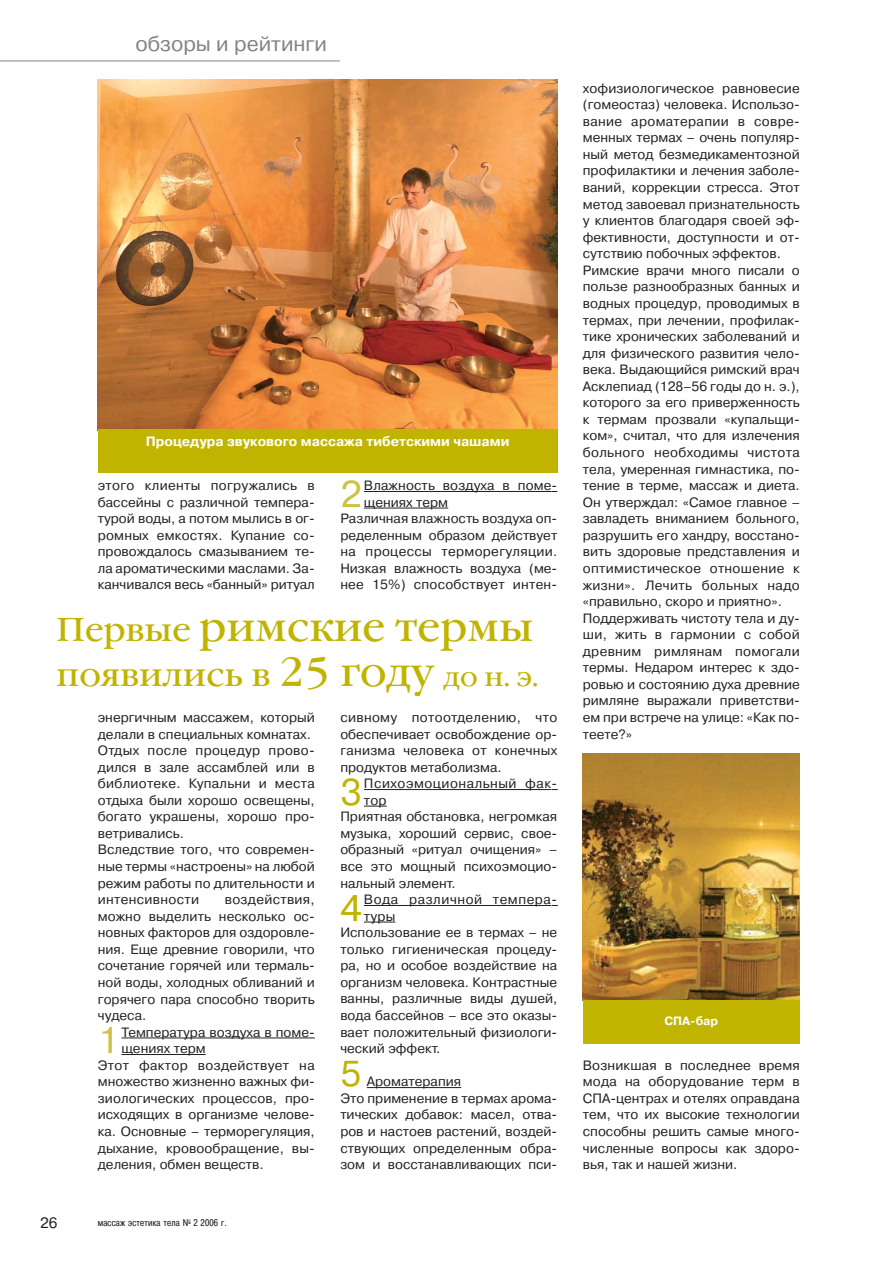
<style>
.page{position:relative;width:893px;height:1263px;background:#fff}
.page>*{position:absolute;margin:0;border:0;box-sizing:border-box;transform-origin:0 0}
.t1{font:40.5px "Garamond Book C";color:#c0b400}
.t2{font:37.2px "Pragmatica C";color:#cec242}
.t3{font:37.2px "Pragmatica C";color:#c0b400}
.t4{font:36px "Pragmatica C";color:#c0b400}
.t5{font:33px "Garamond Book C";color:#c0b400}
.t6{font:21px "Pragmatica C";color:#808284}
.t7{font:15px "Pragmatica C";color:#231f20}
.t8{font:13.5px/16.5px "Pragmatica C";color:#231f20;text-align:justify}
.t9{font:13.5px "Pragmatica C";letter-spacing:.025em;color:#231f20}
.t10{font:13.5px "Pragmatica C";letter-spacing:.04em;color:#231f20}
.t11{font:700 13.5px "Pragmatica C";color:#fff}
.t12{font:13.5px "Pragmatica C";letter-spacing:.02em;color:#231f20}
.t13{font:700 12px "Pragmatica C";color:#fff}
.t14{font:9.75px "Pragmatica Cond C";letter-spacing:.02em;color:#231f20}
.s1{font-size:33px}
.s2{font-size:40.5px}
.s3{font-size:27px}
</style>
<div class="page">
<hr style="left:0;top:61px;width:340px;height:1px;background:#808284">
<hr style="left:128px;top:1038px;width:181px;height:1px;background:#231f20">
<hr style="left:121px;top:1054px;width:85px;height:1px;background:#231f20">
<hr style="left:364px;top:491px;width:187px;height:1px;background:#231f20">
<hr style="left:364px;top:508px;width:84px;height:1px;background:#231f20">
<hr style="left:364px;top:789px;width:187px;height:1px;background:#231f20">
<svg style="left:364px;top:806px;width:23px;height:1px"></svg>
<hr style="left:364px;top:905px;width:187px;height:1px;background:#231f20">
<hr style="left:364px;top:922px;width:31px;height:1px;background:#231f20">
<hr style="left:367px;top:1087px;width:94px;height:1px;background:#231f20">
<img style="left:98px;top:80px;width:459px;height:349px">
<div style="left:98px;top:429px;width:459px;height:43px;background:#c0b400"></div>
<img style="left:583px;top:754px;width:216px;height:246px">
<div style="left:583px;top:1001px;width:216px;height:43px;background:#c0b400"></div>
<h3 class="t6" style="left:135px;top:36px;width:193px">обзоры и рейтинги</h3>
<p class="t11" style="left:146px;top:436px;width:365px">Процедура звукового массажа тибетскими чашами</p>
<p class="t8" style="left:98px;top:479px;width:218px">этого клиенты погружались в бассейны с различной темпера&shy;турой воды, а потом мылись в ог&shy;ромных емкостях. Купание со&shy;провождалось смазыванием те&shy;ла ароматическими маслами. За&shy;канчивался весь «банный» ритуал</p>
<h2 class="t2" style="left:340px;top:480px;width:23px">2</h2>
<p class="t8" style="left:364px;top:479px;width:195px">Влажность воздуха в поме-</p>
<p class="t8" style="left:364px;top:495px;width:86px">щениях терм</p>
<p class="t8" style="left:340px;top:512px;width:218px">Различная влажность воздуха оп-</p>
<p class="t8" style="left:340px;top:528px;width:218px">ределенным образом действует</p>
<p class="t9" style="left:340px;top:547px;width:218px">на процессы терморегуляции.</p>
<p class="t8" style="left:340px;top:561px;width:218px">Низкая влажность воздуха (ме-</p>
<p class="t12" style="left:340px;top:580px;width:218px">нее 15%) способствует интен-</p>
<h1 class="t1" style="left:57px;top:612px;width:478px"><span class="s1">Первые</span> римские термы</h1>
<h3 class="t5" style="left:57px;top:662px;width:483px">появились в <span class="s2">25 году</span> <span class="s3">до н. э.</span></h3>
<p class="t8" style="left:98px;top:710px;width:218px;text-align:left">энергичным массажем, который делали в специальных комнатах.<br>Отдых после процедур прово&shy;дился в зале ассамблей или в библиотеке. Купальни и места отдыха были хорошо освещены, богато украшены, хорошо про&shy;ветривались.<br>Вследствие того, что современ&shy;ные термы «настроены» на любой режим работы по длительности и интенсивности</p>
<p class="t8" style="left:98px;top:893px;width:218px;text-indent:127px">воздействия, можно выделить несколько ос&shy;новных факторов для оздоровле&shy;ния. Еще древние говорили, что сочетание горячей или термаль&shy;ной воды, холодных обливаний и горячего пара способно творить чудеса.</p>
<h2 class="t2" style="left:98px;top:1027px;width:23px">1</h2>
<p class="t8" style="left:121px;top:1025px;width:195px">Температура воздуха в поме-</p>
<p class="t8" style="left:121px;top:1042px;width:86px">щениях терм</p>
<p class="t9" style="left:98px;top:1060px;width:218px">Этот фактор воздействует на</p>
<p class="t8" style="left:98px;top:1075px;width:218px">множество жизненно важных фи-</p>
<p class="t8" style="left:98px;top:1091px;width:218px">зиологических процессов, про-</p>
<p class="t8" style="left:98px;top:1108px;width:218px">исходящих в организме челове-</p>
<p class="t8" style="left:98px;top:1124px;width:218px">ка. Основные – терморегуляция,</p>
<p class="t8" style="left:98px;top:1141px;width:218px">дыхание, кровообращение, вы-</p>
<p class="t8" style="left:98px;top:1158px;width:167px">деления, обмен веществ.</p>
<p class="t7" style="left:40px;top:1217px;width:19px">26</p>
<p class="t14" style="left:98px;top:1219px;width:130px">массаж эстетика тела N<sup>0</sup> 2 2006 г.</p>
<p class="t8" style="left:340px;top:710px;width:218px">сивному потоотделению, что обеспечивает освобождение ор&shy;ганизма человека от конечных продуктов метаболизма.</p>
<h2 class="t3" style="left:340px;top:778px;width:23px">3</h2>
<p class="t10" style="left:364px;top:779px;width:195px">Психоэмоциональный фак-</p>
<p class="t8" style="left:364px;top:793px;width:24px">тор</p>
<p class="t8" style="left:340px;top:810px;width:218px">Приятная обстановка, негромкая</p>
<p class="t8" style="left:340px;top:826px;width:218px">музыка, хороший сервис, свое-</p>
<p class="t8" style="left:340px;top:843px;width:218px">образный «ритуал очищения» –</p>
<p class="t8" style="left:340px;top:860px;width:218px">все это мощный психоэмоцио-</p>
<p class="t8" style="left:340px;top:876px;width:117px">нальный элемент.</p>
<h2 class="t3" style="left:340px;top:894px;width:23px">4</h2>
<p class="t10" style="left:364px;top:895px;width:195px">Вода различной темпера-</p>
<p class="t8" style="left:364px;top:909px;width:33px">туры</p>
<p class="t8" style="left:340px;top:926px;width:218px">Использование ее в термах – не</p>
<p class="t8" style="left:340px;top:942px;width:218px">только гигиеническая процеду-</p>
<p class="t8" style="left:340px;top:959px;width:218px">ра, но и особое воздействие на</p>
<p class="t8" style="left:340px;top:975px;width:218px">организм человека. Контрастные</p>
<p class="t8" style="left:340px;top:992px;width:218px">ванны, различные виды душей,</p>
<p class="t8" style="left:340px;top:1009px;width:218px">вода бассейнов – все это оказы-</p>
<p class="t8" style="left:340px;top:1025px;width:218px">вает положительный физиологи-</p>
<p class="t8" style="left:340px;top:1042px;width:102px">ческий эффект.</p>
<h3 class="t4" style="left:340px;top:1061px;width:22px">5</h3>
<p class="t8" style="left:340px;top:1075px;width:218px;text-align:left;text-indent:26px">Ароматерапия<br>Это применение в термах арома&shy;тических добавок: масел, отва&shy;ров и настоев растений, воздей&shy;ствующих определенным обра&shy;зом и восстанавливающих пси-</p>
<p class="t8" style="left:583px;top:81px;width:218px;text-align:left">хофизиологическое равновесие (гомеостаз) человека. Использо&shy;вание ароматерапии в совре&shy;менных термах – очень популяр&shy;ный метод безмедикаментозной профилактики и лечения заболе&shy;ваний, коррекции стресса. Этот метод завоевал признательность у клиентов благодаря своей эф&shy;фективности, доступности и от&shy;сутствию побочных эффектов.<br>Римские врачи много писали о пользе разнообразных банных и водных процедур, проводимых в термах, при лечении, профилак&shy;тике хронических заболеваний и для физического развития чело&shy;века. Выдающийся римский врач<br>Асклепиад (128–56 годы до н. э.), которого за его приверженность к термам прозвали «купальщи&shy;ком», считал, что для излечения больного необходимы чистота тела, умеренная гимнастика, по&shy;тение в терме, массаж и диета.<br>Он утверждал: «Самое главное – завладеть вниманием больного, разрушить его хандру, восстано&shy;вить здоровые представления и оптимистическое отношение к жизни». Лечить больных надо «правильно, скоро и приятно».<br>Поддерживать чистоту тела и ду&shy;ши, жить в гармонии с собой древним римлянам помогали термы. Недаром интерес к здо&shy;ровью и состоянию духа древние римляне выражали приветстви&shy;ем при встрече на улице: «Как по&shy;теете?»</p>
<p class="t13" style="left:664px;top:1016px;width:55px">СПА-бар</p>
<p class="t8" style="left:583px;top:1058px;width:218px">Возникшая в последнее время мода на оборудование терм в СПА-центрах и отелях оправдана тем, что их высокие технологии способны решить самые много&shy;численные вопросы как здоро&shy;вья, так и нашей жизни.</p>
</div>
